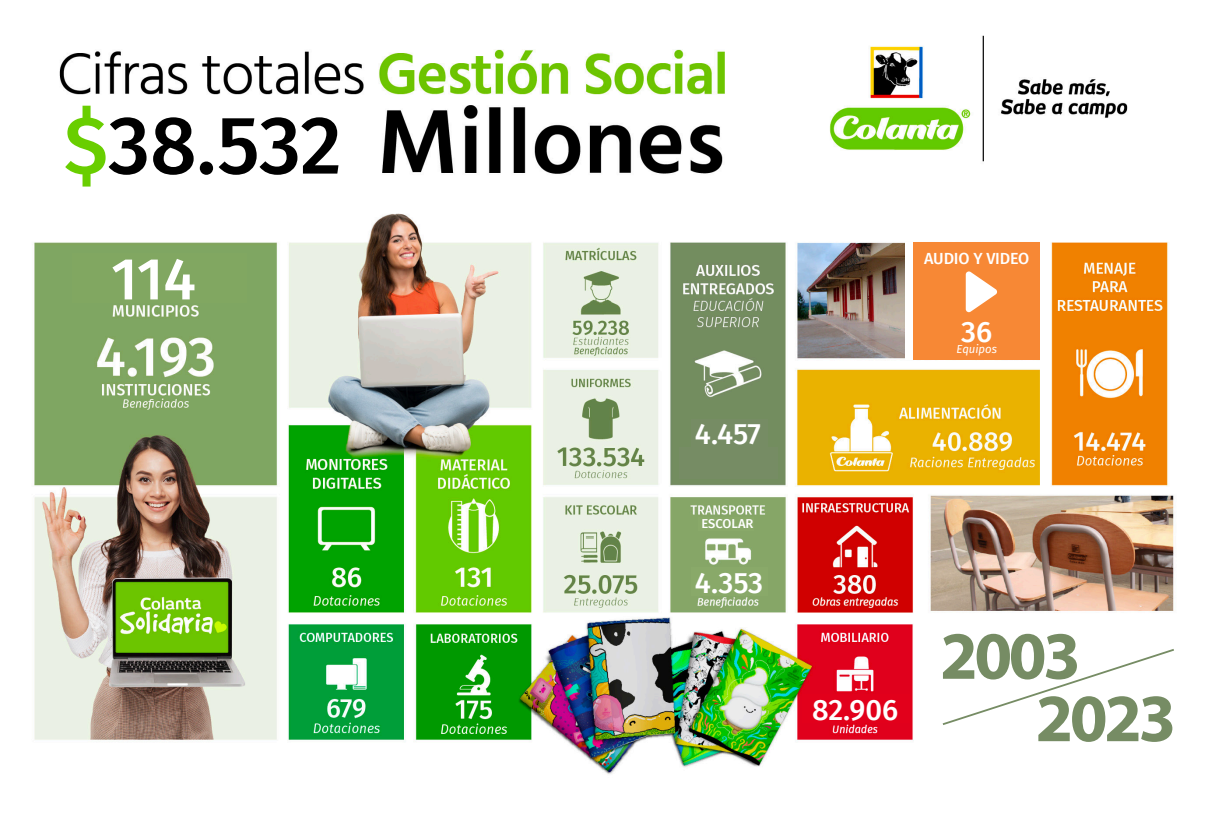
<style>
.page{position:relative;width:1208px;height:822px;background:#fff}
.page>*{position:absolute;margin:0;border:0;box-sizing:border-box;transform-origin:0 0}
.t1{font:500 82.08px "Fira Sans";color:#000}
.t2{font:700 67.99px/62.4px "Myriad Pro";letter-spacing:-.05em;color:#768c64}
.t3{font:500 59.15px "Fira Sans";color:#fff}
.t4{font:500 29.22px "Fira Sans";letter-spacing:-.005em;color:#fff}
.t5{font:500 16.1px "Fira Sans";letter-spacing:-.01em;color:#fff}
.t6{font:500 12.95px "Fira Sans";color:#fff}
.t7{font:italic 11.38px "Fira Sans";color:#fff}
.s1{color:#69ce00}
</style>
<div class="page">
<img style="left:34px;top:35px;width:1140px;height:740px">
<div style="left:43px;top:99px;width:317px;height:93px;background:#fff"></div>
<div style="left:932px;top:631px;width:225px;height:132px;background:#fff"></div>
<svg style="left:942px;top:647px;width:232px;height:79px"></svg>
<div style="left:691px;top:418px;width:77px;height:29px;background:#768c64"></div>
<div style="left:691px;top:567px;width:77px;height:29px;background:#89a969"></div>
<div style="left:698px;top:516px;width:55px;height:14px;background:#89a969"></div>
<div style="left:802px;top:694px;width:107px;height:29px;background:#e2001b"></div>
<div style="left:905px;top:242px;width:135px;height:118px;background:#fff"></div>
<div style="left:913px;top:242px;width:127px;height:118px;background:#f78835"></div>
<svg style="left:965px;top:271px;width:32px;height:42px"></svg>
<div style="left:72px;top:253px;width:174px;height:49px;background:#81a761"></div>
<div style="left:679px;top:447px;width:99px;height:32px;background:#768c64"></div>
<h1 class="t1" style="left:64px;top:79px;width:279px"><span class="s1">$</span>38.532</h1>
<h3 class="t3" style="left:111px;top:231px;width:86px">114</h3>
<p class="t4" style="left:695px;top:410px;width:67px">4.457</p>
<p class="t6" style="left:701px;top:513px;width:53px">ESCOLAR</p>
<p class="t4" style="left:695px;top:558px;width:70px">4.353</p>
<p class="t5" style="left:924px;top:245px;width:107px">AUDIO Y VIDEO</p>
<p class="t4" style="left:961px;top:308px;width:33px">36</p>
<p class="t7" style="left:956px;top:340px;width:42px">Equipos</p>
<p class="t4" style="left:812px;top:685px;width:88px">82.906</p>
<h2 class="t2" style="left:1035px;top:622px;width:142px;text-indent:-95px">2003<br>2023</h2>
</div>
